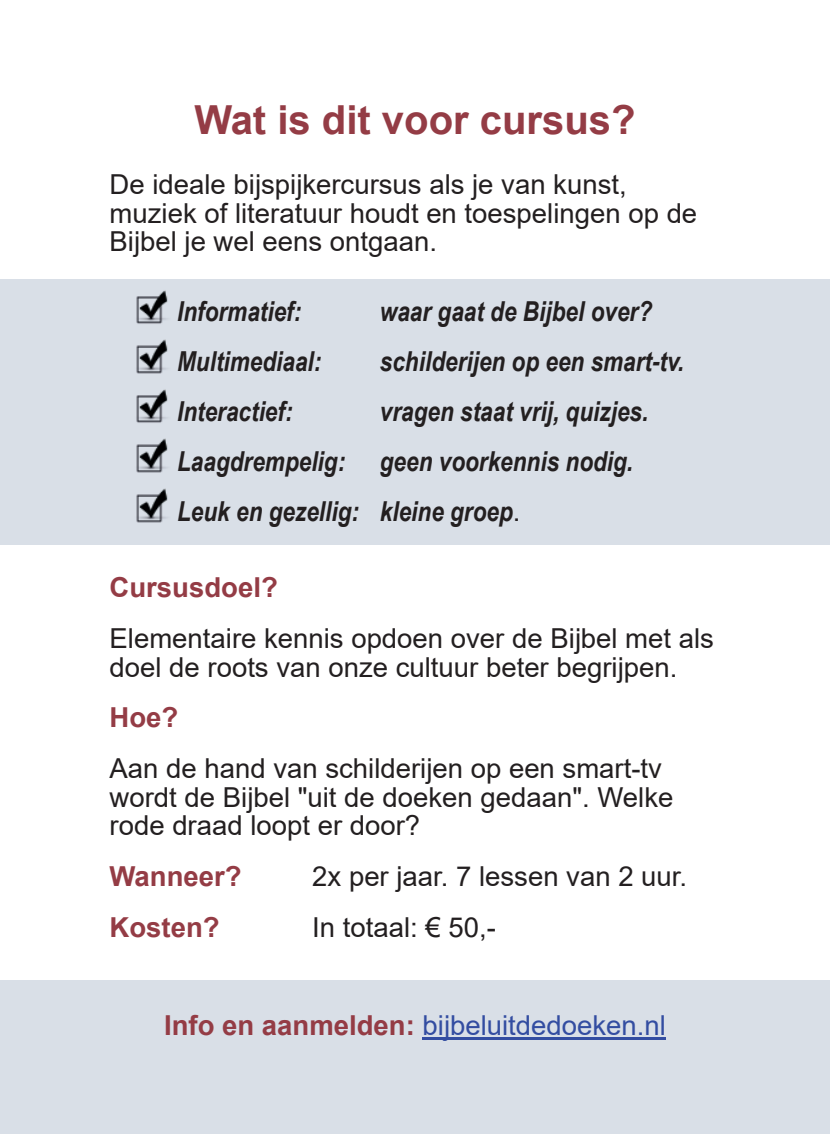
<style>
.page{position:relative;width:830px;height:1134px;background:#fff}
.page>*{position:absolute;margin:0;border:0;box-sizing:border-box;transform-origin:0 0}
.t1{font:700 40px "Arial";color:#943c45}
.t2{font:27.5px/28.5px "Arial";color:#231f20}
.t3{font:italic 700 27.5px/50px "Arial Narrow";color:#231f20}
.t4{font:27.5px "Arial";color:#334da1}
.t5{font:700 27.5px "Arial";color:#943c45}
.s1{font-family:"Arial";font-weight:400;font-style:normal}
.s2{font-weight:700;color:#943c45}
</style>
<div class="page">
<div style="left:0;top:980px;width:829px;height:154px;background:#d9dfe7"></div>
<div style="left:0;top:279px;width:829px;height:265px;background:#d9dfe7"></div>
<hr style="left:422px;top:1037px;width:243px;height:2px;background:#334da1">
<img style="left:136px;top:290px;width:32px;height:34px">
<img style="left:136px;top:339px;width:32px;height:35px">
<img style="left:136px;top:389px;width:32px;height:34px">
<img style="left:136px;top:438px;width:32px;height:35px">
<img style="left:136px;top:488px;width:32px;height:35px">
<h1 class="t1" style="left:194px;top:104px;width:442px">Wat is dit voor cursus?</h1>
<p class="t2" style="left:109px;top:173px;width:589px">De ideale bĳspĳkercursus als je van kunst, muziek of literatuur houdt en toespelingen op de<br>Bĳbel je wel eens ontgaan.</p>
<p class="t3" style="left:177px;top:289px;width:126px">Informatief:</p>
<p class="t3" style="left:379px;top:289px;width:273px">waar gaat de Bĳbel over?</p>
<p class="t3" style="left:177px;top:339px;width:146px">Multimediaal:</p>
<p class="t3" style="left:379px;top:339px;width:305px">schilderĳen op een smart-tv.</p>
<p class="t3" style="left:177px;top:389px;width:117px">Interactief:</p>
<p class="t3" style="left:379px;top:389px;width:270px">vragen staat vrĳ, quizjes.</p>
<p class="t3" style="left:177px;top:439px;width:169px">Laagdrempelig:</p>
<p class="t3" style="left:177px;top:439px;width:457px;text-indent:202px">geen voorkennis nodig.<br>Leuk en gezellig: kleine groep<span class="s1">.</span></p>
<p class="t5" style="left:109px;top:577px;width:170px">Cursusdoel?</p>
<p class="t2" style="left:109px;top:627px;width:605px">Elementaire kennis opdoen over de Bĳbel met als doel de roots van onze cultuur beter begrĳpen.</p>
<p class="t5" style="left:109px;top:707px;width:70px">Hoe?</p>
<p class="t2" style="left:109px;top:757px;width:565px">Aan de hand van schilderĳen op een smart-tv wordt de Bĳbel "uit de doeken gedaan". Welke rode draad loopt er door?</p>
<p class="t5" style="left:109px;top:866px;width:133px">Wanneer?</p>
<p class="t2" style="left:312px;top:865px;width:376px">2x per jaar. 7 lessen van 2 uur.</p>
<p class="t5" style="left:109px;top:917px;width:112px">Kosten?</p>
<p class="t2" style="left:312px;top:915px;width:185px">In totaal: € 50,-</p>
<p class="t4" style="left:164px;top:1014px;width:503px"><span class="s2">Info en aanmelden:</span> bĳbeluitdedoeken.nl</p>
</div>
